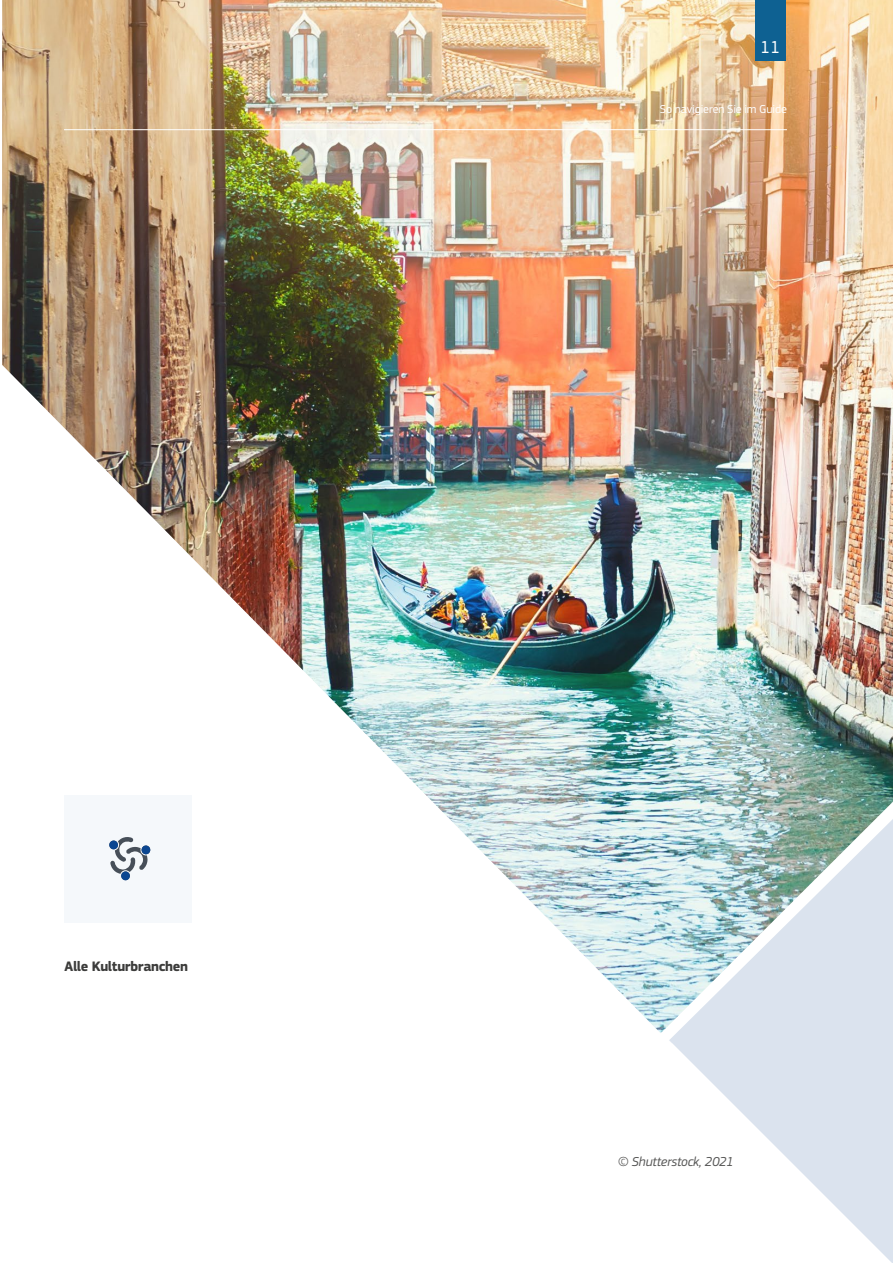
<style>
.page{position:relative;width:893px;height:1263px;background:#fff}
.page>*{position:absolute;margin:0;border:0;box-sizing:border-box;transform-origin:0 0}
.t1{font:18px "EC Square Sans Pro";color:#fff}
.Body_Copy_Ballanced{font:700 14.25px "EC Square Sans Pro";letter-spacing:-.025em;color:#3c3c3b}
.t2{font:italic 13.5px "EC Square Sans Pro";letter-spacing:-.015em;color:#575756}
.t3{font:12px "EC Square Sans Pro";letter-spacing:-.01em;color:#fff}
</style>
<div class="page">
<img style="left:2px;top:0;width:891px;height:1033px">
<svg style="left:669px;top:819px;width:224px;height:444px;fill:#dbe3ee"></svg>
<div style="left:65px;top:795px;width:127px;height:127px;background:#f5f8fb"></div>
<svg style="left:109px;top:837px;width:42px;height:43px"></svg>
<div style="left:142px;top:845px;width:8px;height:9px;background:#0b4691;border-radius:50%"></div>
<div style="left:109px;top:840px;width:9px;height:9px;background:#0b4691;border-radius:50%"></div>
<div style="left:121px;top:871px;width:9px;height:9px;background:#0b4691;border-radius:50%"></div>
<hr style="left:64px;top:129px;width:723px;height:1px;background:#fff">
<div style="left:755px;top:0;width:31px;height:61px;background:#0e6192"></div>
<p class="Body_Copy_Ballanced" style="left:65px;top:957px;width:125px">Alle Kulturbranchen</p>
<h1 class="t1" style="left:760px;top:36px;width:22px">11</h1>
<p class="t3" style="left:660px;top:102px;width:129px">So navigieren Sie im Guide</p>
<p class="t2" style="left:618px;top:1153px;width:117px">© Shutterstock, 2021</p>
</div>
